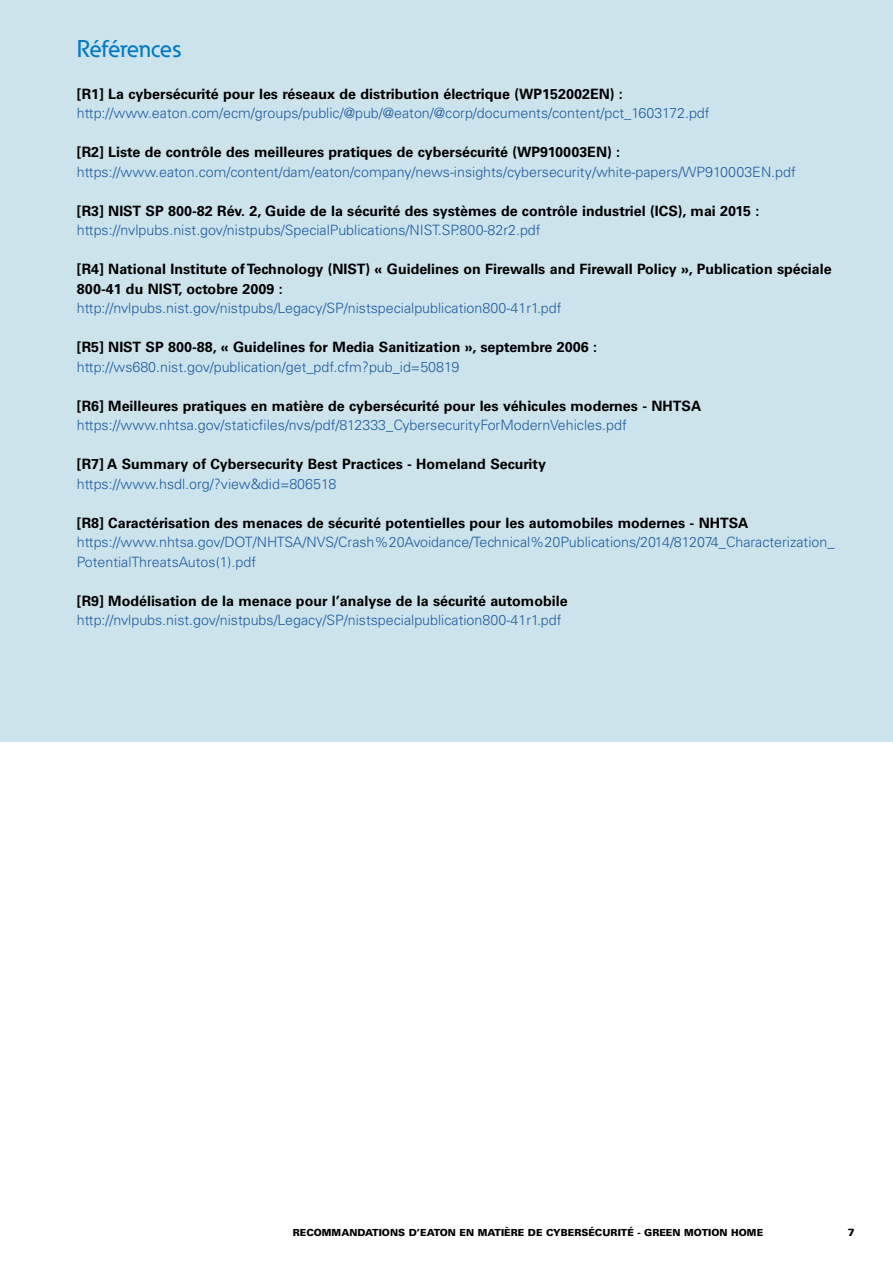
<style>
.page{position:relative;width:893px;height:1263px;background:#fff}
.page>*{position:absolute;margin:0;border:0;box-sizing:border-box;transform-origin:0 0}
.t1{font:500 24px "Eaton";letter-spacing:-.02em;color:#007ac2}
.t2{font:300 14.25px/19.5px "Univers LT Std";color:#215e9e}
.t3{font:700 14.25px/19.5px "Univers LT Std";color:#000}
.t4{font:900 10.5px "Univers LT Std";color:#000}
.t5{font:900 9.75px "Univers LT Std";color:#000}
</style>
<div class="page">
<div style="left:0;top:0;width:893px;height:742px;background:#cce3ec"></div>
<h1 class="t1" style="left:77px;top:34px;width:105px">Références</h1>
<p class="t3" style="left:77px;top:84px;width:547px">[R1] La cybersécurité pour les réseaux de distribution électrique (WP152002EN) :</p>
<p class="t2" style="left:77px;top:103px;width:634px">http://www.eaton.com/ecm/groups/public/@pub/@eaton/@corp/documents/content/pct_1603172.pdf</p>
<p class="t3" style="left:77px;top:142px;width:545px">[R2] Liste de contrôle des meilleures pratiques de cybersécurité (WP910003EN) :</p>
<p class="t2" style="left:77px;top:162px;width:720px">https://www.eaton.com/content/dam/eaton/company/news-insights/cybersecurity/white-papers/WP910003EN.pdf</p>
<p class="t3" style="left:77px;top:201px;width:684px">[R3] NIST SP 800-82 Rév. 2, Guide de la sécurité des systèmes de contrôle industriel (ICS), mai 2015 :</p>
<p class="t2" style="left:77px;top:220px;width:465px">https://nvlpubs.nist.gov/nistpubs/SpecialPublications/NIST.SP.800-82r2.pdf</p>
<p class="t3" style="left:77px;top:259px;width:756px">[R4] National Institute of Technology (NIST) « Guidelines on Firewalls and Firewall Policy », Publication spéciale<br>800-41 du NIST, octobre 2009 :</p>
<p class="t2" style="left:77px;top:298px;width:486px">http://nvlpubs.nist.gov/nistpubs/Legacy/SP/nistspecialpublication800-41r1.pdf</p>
<p class="t3" style="left:77px;top:337px;width:522px">[R5] NIST SP 800-88, « Guidelines for Media Sanitization », septembre 2006 :</p>
<p class="t2" style="left:77px;top:357px;width:384px">http://ws680.nist.gov/publication/get_pdf.cfm?pub_id=50819</p>
<p class="t3" style="left:77px;top:396px;width:626px">[R6] Meilleures pratiques en matière de cybersécurité pour les véhicules modernes - NHTSA</p>
<p class="t2" style="left:77px;top:415px;width:551px">https://www.nhtsa.gov/staticfiles/nvs/pdf/812333_CybersecurityForModernVehicles.pdf</p>
<p class="t3" style="left:77px;top:454px;width:471px">[R7] A Summary of Cybersecurity Best Practices - Homeland Security</p>
<p class="t2" style="left:77px;top:474px;width:261px">https://www.hsdl.org/?view&amp;did=806518</p>
<p class="t3" style="left:77px;top:513px;width:673px">[R8] Caractérisation des menaces de sécurité potentielles pour les automobiles modernes - NHTSA</p>
<p class="t2" style="left:77px;top:532px;width:759px">https://www.nhtsa.gov/DOT/NHTSA/NVS/Crash%20Avoidance/Technical%20Publications/2014/812074_Characterization_<br>PotentialThreatsAutos(1).pdf</p>
<p class="t3" style="left:77px;top:591px;width:492px">[R9] Modélisation de la menace pour l’analyse de la sécurité automobile</p>
<p class="t2" style="left:77px;top:610px;width:486px">http://nvlpubs.nist.gov/nistpubs/Legacy/SP/nistspecialpublication800-41r1.pdf</p>
<p class="t5" style="left:293px;top:1226px;width:472px">RECOMMANDATIONS D’EATON EN MATIÈRE DE CYBERSÉCURITÉ - GREEN MOTION HOME</p>
<p class="t4" style="left:848px;top:1225px;width:9px">7</p>
</div>
